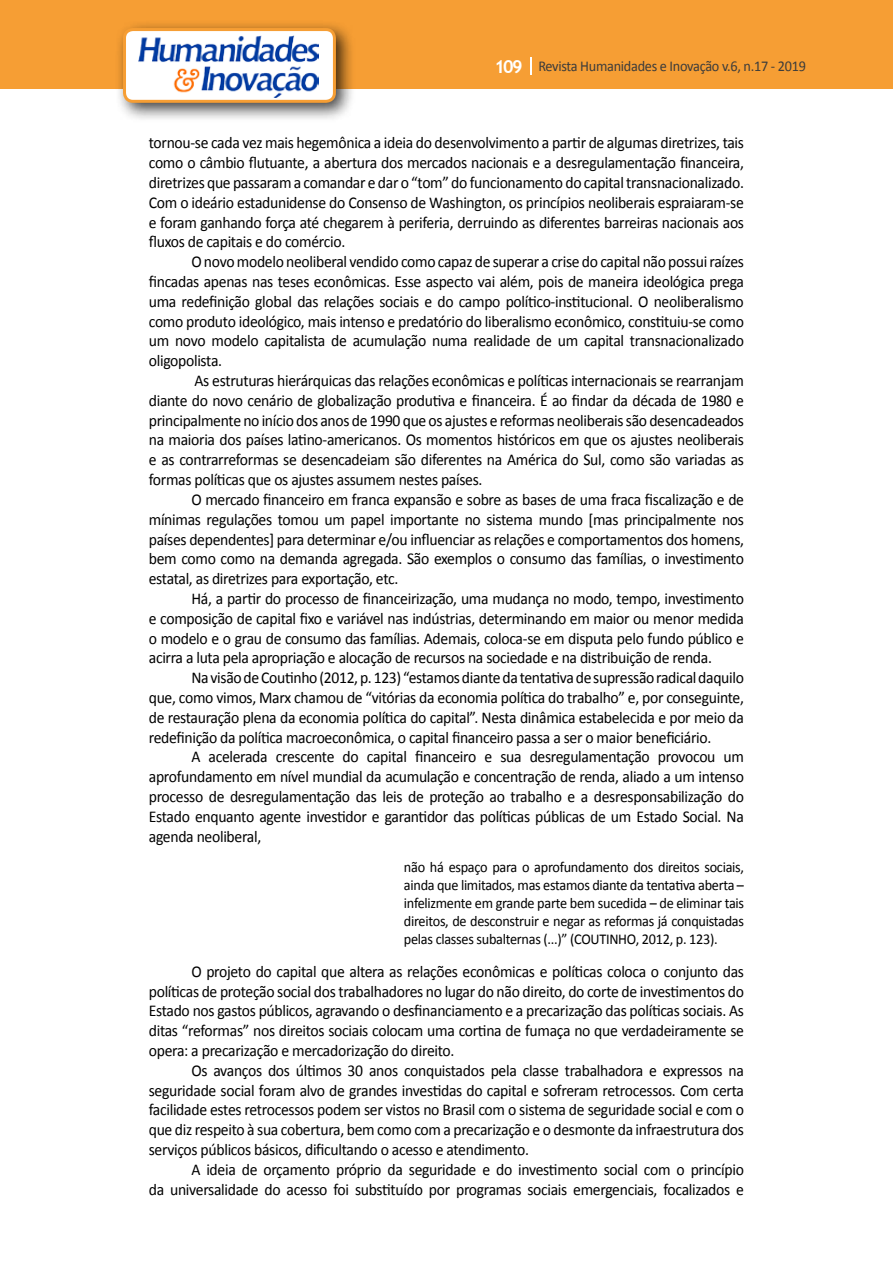
<style>
.page{position:relative;width:893px;height:1263px;background:#fff}
.page>*{position:absolute;margin:0;border:0;box-sizing:border-box;transform-origin:0 0}
.t1{font:16.5px/19.8px "Calibri";letter-spacing:-.02em;color:#000;text-align:justify;scale:.95 1}
.t2{font:15px/18px "Calibri";letter-spacing:-.02em;color:#000;text-align:justify;scale:.95 1}
.t3{font:15px "Calibri";letter-spacing:-.02em;color:#3c3c3b;scale:.95 1}
.s1{font-family:"Trebuchet MS";font-weight:700;font-size:18px;color:#fff}
</style>
<div class="page">
<div style="left:0;top:0;width:893px;height:88px;background:#f69e34"></div>
<svg style="left:530px;top:57px;width:2px;height:18px"></svg>
<div style="left:115px;top:20px;width:241px;height:103px;background:#000;opacity:.75"></div>
<div style="left:125px;top:30px;width:209px;height:71px;background:#fff;border-radius:9px"></div>
<img style="left:138px;top:35px;width:181px;height:62px">
<div style="left:123px;top:28px;width:213px;height:75px;border:3px solid #f69e34;border-radius:9px"></div>
<p class="t3" style="left:495px;top:57px;width:329px"><span class="s1">109</span> Revista Humanidades e Inovação v.6, n.17 - 2019</p>
<p class="t1" style="left:149px;top:133px;width:628px">tornou-se cada vez mais hegemônica a ideia do desenvolvimento a partir de algumas diretrizes, tais como o câmbio flutuante, a abertura dos mercados nacionais e a desregulamentação financeira, diretrizes que passaram a comandar e dar o “tom” do funcionamento do capital transnacionalizado.<br>Com o ideário estadunidense do Consenso de Washington, os princípios neoliberais espraiaram-se e foram ganhando força até chegarem à periferia, derruindo as diferentes barreiras nacionais aos fluxos de capitais e do comércio.</p>
<p class="t1" style="left:149px;top:252px;width:628px;text-indent:43px">O novo modelo neoliberal vendido como capaz de superar a crise do capital não possui raízes fincadas apenas nas teses econômicas. Esse aspecto vai além, pois de maneira ideológica prega uma redefinição global das relações sociais e do campo político-institucional. O neoliberalismo como produto ideológico, mais intenso e predatório do liberalismo econômico, constituiu-se como um novo modelo capitalista de acumulação numa realidade de um capital transnacionalizado oligopolista.</p>
<p class="t1" style="left:149px;top:371px;width:628px;text-indent:46px">As estruturas hierárquicas das relações econômicas e políticas internacionais se rearranjam diante do novo cenário de globalização produtiva e financeira. É ao findar da década de 1980 e principalmente no início dos anos de 1990 que os ajustes e reformas neoliberais são desencadeados na maioria dos países latino-americanos. Os momentos históricos em que os ajustes neoliberais e as contrarreformas se desencadeiam são diferentes na América do Sul, como são variadas as formas políticas que os ajustes assumem nestes países.</p>
<p class="t1" style="left:149px;top:490px;width:628px;text-indent:43px">O mercado financeiro em franca expansão e sobre as bases de uma fraca fiscalização e de mínimas regulações tomou um papel importante no sistema mundo [mas principalmente nos países dependentes] para determinar e/ou influenciar as relações e comportamentos dos homens, bem como como na demanda agregada. São exemplos o consumo das famílias, o investimento estatal, as diretrizes para exportação, etc.</p>
<p class="t1" style="left:149px;top:589px;width:628px;text-indent:43px">Há, a partir do processo de financeirização, uma mudança no modo, tempo, investimento e composição de capital fixo e variável nas indústrias, determinando em maior ou menor medida o modelo e o grau de consumo das famílias. Ademais, coloca-se em disputa pelo fundo público e acirra a luta pela apropriação e alocação de recursos na sociedade e na distribuição de renda.</p>
<p class="t1" style="left:149px;top:668px;width:628px;text-indent:43px">Na visão de Coutinho (2012, p. 123) “estamos diante da tentativa de supressão radical daquilo que, como vimos, Marx chamou de “vitórias da economia política do trabalho” e, por conseguinte, de restauração plena da economia política do capital”. Nesta dinâmica estabelecida e por meio da redefinição da política macroeconômica, o capital financeiro passa a ser o maior beneficiário.</p>
<p class="t1" style="left:149px;top:747px;width:628px;text-indent:43px">A acelerada crescente do capital financeiro e sua desregulamentação provocou um aprofundamento em nível mundial da acumulação e concentração de renda, aliado a um intenso processo de desregulamentação das leis de proteção ao trabalho e a desresponsabilização do Estado enquanto agente investidor e garantidor das políticas públicas de um Estado Social. Na agenda neoliberal,</p>
<p class="t2" style="left:404px;top:858px;width:360px">não há espaço para o aprofundamento dos direitos sociais, ainda que limitados, mas estamos diante da tentativa aberta – infelizmente em grande parte bem sucedida – de eliminar tais direitos, de desconstruir e negar as reformas já conquistadas pelas classes subalternas (...)” (COUTINHO, 2012, p. 123).</p>
<p class="t1" style="left:149px;top:961px;width:628px;text-indent:43px">O projeto do capital que altera as relações econômicas e políticas coloca o conjunto das políticas de proteção social dos trabalhadores no lugar do não direito, do corte de investimentos do Estado nos gastos públicos, agravando o desfinanciamento e a precarização das políticas sociais. As ditas “reformas” nos direitos sociais colocam uma cortina de fumaça no que verdadeiramente se opera: a precarização e mercadorização do direito.</p>
<p class="t1" style="left:149px;top:1060px;width:628px;text-indent:43px">Os avanços dos últimos 30 anos conquistados pela classe trabalhadora e expressos na seguridade social foram alvo de grandes investidas do capital e sofreram retrocessos. Com certa facilidade estes retrocessos podem ser vistos no Brasil com o sistema de seguridade social e com o que diz respeito à sua cobertura, bem como com a precarização e o desmonte da infraestrutura dos serviços públicos básicos, dificultando o acesso e atendimento.</p>
<p class="t1" style="left:149px;top:1159px;width:628px;text-align:right">A ideia de orçamento próprio da seguridade e do investimento social com o princípio<br>da universalidade do acesso foi substituído por programas sociais emergenciais, focalizados e</p>
</div>
